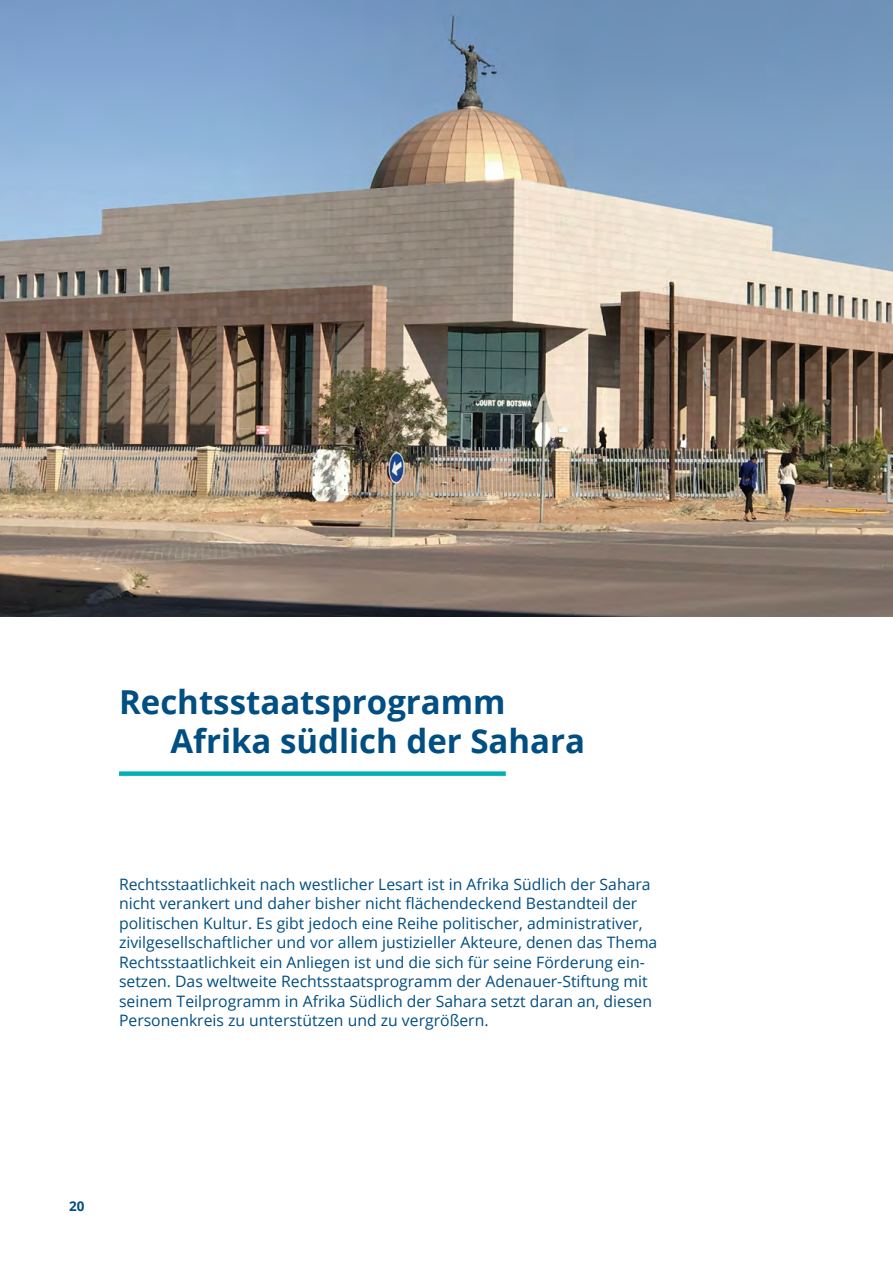
<style>
.page{position:relative;width:893px;height:1263px;background:#fff}
.page>*{position:absolute;margin:0;border:0;box-sizing:border-box;transform-origin:0 0}
.t1{font:700 33px "Open Sans";color:#004e82}
.Einleser__Kapiteltre{font:15.75px/19.5px "Open Sans";color:#004e82}
.t2{font:700 13.5px "Open Sans";color:#004e82}
</style>
<div class="page">
<img style="left:0;top:0;width:893px;height:617px">
<div style="left:119px;top:771px;width:387px;height:5px;background:#00b1b3"></div>
<h1 class="t1" style="left:119px;top:679px;width:388px">Rechtsstaatsprogramm</h1>
<h1 class="t1" style="left:171px;top:718px;width:416px">Afrika südlich der Sahara</h1>
<p class="Einleser__Kapiteltre" style="left:119px;top:874px;width:540px">Rechtsstaatlichkeit nach westlicher Lesart ist in Afrika Südlich der Sahara nicht verankert und daher bisher nicht flächendeckend Bestandteil der politischen Kultur. Es gibt jedoch eine Reihe politischer, administrativer, zivilgesellschaftlicher und vor allem justizieller Akteure, denen das Thema Rechtsstaatlichkeit ein Anliegen ist und die sich für seine Förderung ein&shy;setzen. Das weltweite Rechtsstaatsprogramm der Adenauer-Stiftung mit seinem Teilprogramm in Afrika Südlich der Sahara setzt daran an, diesen Personenkreis zu unterstützen und zu vergrößern.</p>
<p class="t2" style="left:69px;top:1197px;width:17px">20</p>
</div>
